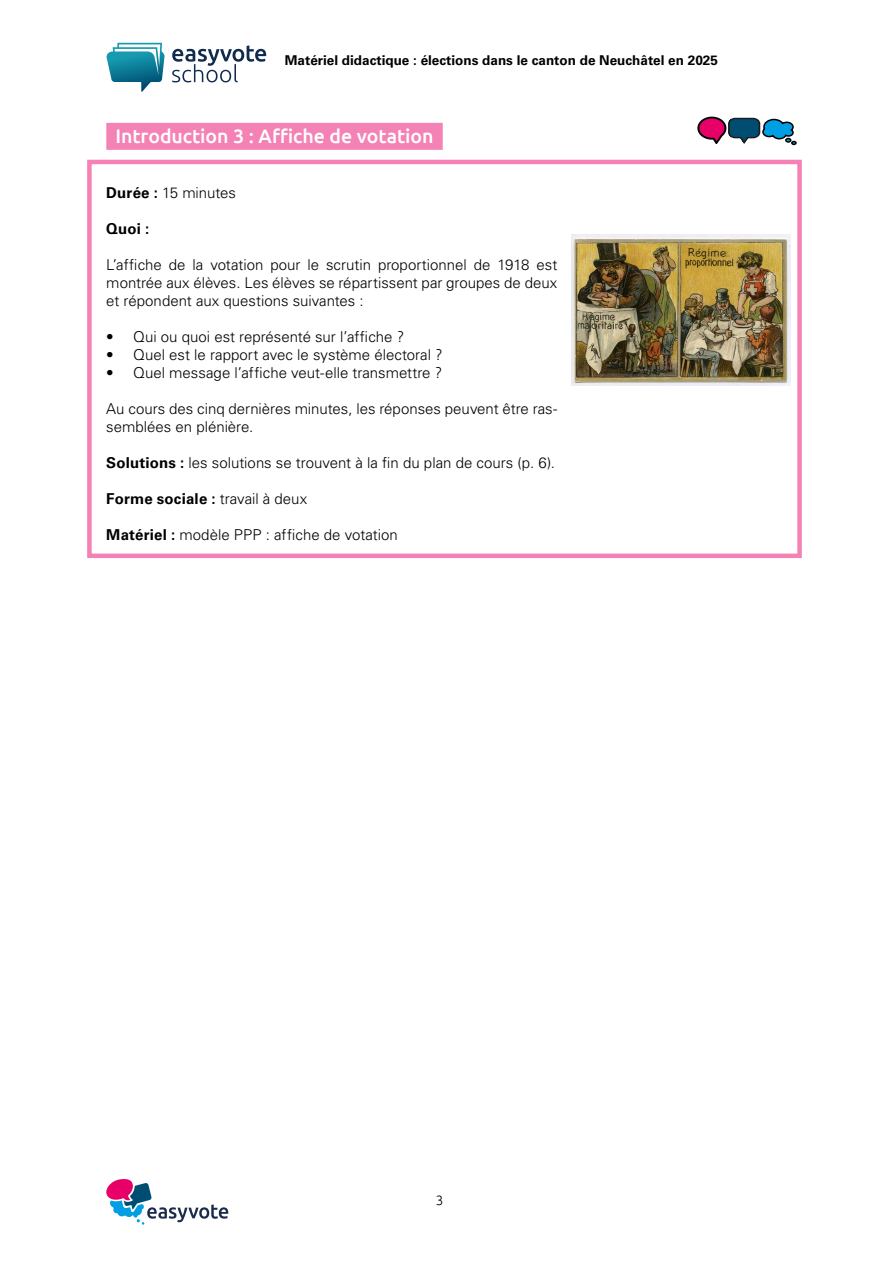
<style>
.page{position:relative;width:893px;height:1263px;background:#fff}
.page>*{position:absolute;margin:0;border:0;box-sizing:border-box;transform-origin:0 0}
.t1{font:500 19.5px "Ubuntu";color:#fff}
.t2{font:300 15px/18px "Univers LT Std";color:#000;text-align:justify}
.t3{font:700 15px "Univers LT Std";letter-spacing:.01em;color:#000}
.t4{font:700 13.5px "Univers";color:#000}
.t5{font:300 13.5px "Ubuntu";color:#000}
.s1{font-weight:700}
.s2{font-weight:300}
</style>
<div class="page">
<svg style="left:106px;top:1179px;width:122px;height:46px"></svg>
<svg style="left:172px;top:45px;width:94px;height:37px"></svg>
<svg style="left:106px;top:43px;width:59px;height:49px"></svg>
<div style="left:87px;top:160px;width:715px;height:398px;border:4px solid #f582b5"></div>
<div style="left:106px;top:123px;width:337px;height:27px;background:#f582b5"></div>
<img style="left:571px;top:234px;width:219px;height:152px">
<svg style="left:697px;top:117px;width:100px;height:28px"></svg>
<p class="t4" style="left:285px;top:53px;width:434px">Matériel didactique : élections dans le canton de Neuchâtel en 2025</p>
<h1 class="t1" style="left:115px;top:124px;width:320px">Introduction 3 : Affiche de votation</h1>
<p class="t2" style="left:106px;top:184px;width:131px"><span class="s1">Durée :</span> 15 minutes</p>
<p class="t3" style="left:106px;top:220px;width:45px">Quoi :</p>
<p class="t2" style="left:106px;top:256px;width:452px">L’affiche de la votation pour le scrutin proportionnel de 1918 est montrée aux élèves. Les élèves se répartissent par groupes de deux et répondent aux questions suivantes :</p>
<p class="t2" style="left:106px;top:328px;width:299px">• Qui ou quoi est représenté sur l’affiche ?</p>
<p class="t2" style="left:106px;top:346px;width:338px">• Quel est le rapport avec le système électoral ?</p>
<p class="t2" style="left:106px;top:364px;width:337px">• Quel message l’affiche veut-elle transmettre ?</p>
<p class="t2" style="left:106px;top:400px;width:452px">Au cours des cinq dernières minutes, les réponses peuvent être ras&shy;semblées en plénière.</p>
<p class="t2" style="left:106px;top:454px;width:450px"><span class="s1">Solutions :</span> les solutions se trouvent à la fin du plan de cours (p. 6).</p>
<p class="t3" style="left:106px;top:490px;width:202px">Forme sociale : <span class="s2">travail à deux</span></p>
<p class="t2" style="left:106px;top:526px;width:293px"><span class="s1">Matériel :</span> modèle PPP : affiche de votation</p>
<p class="t5" style="left:436px;top:1192px;width:9px">3</p>
</div>
